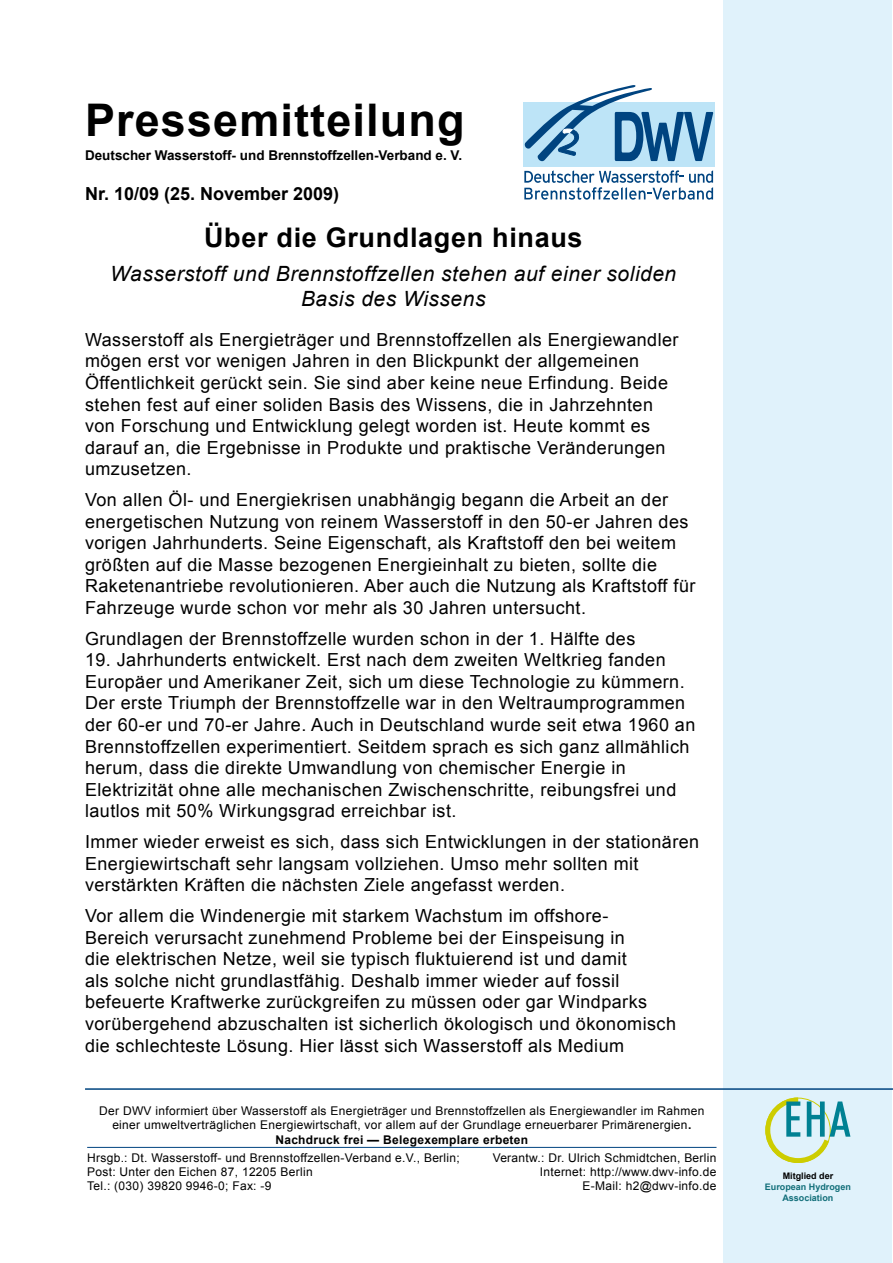
<style>
.page{position:relative;width:893px;height:1263px;background:#fff}
.page>*{position:absolute;margin:0;border:0;box-sizing:border-box;transform-origin:0 0}
.t1{font:700 45px "Arial";letter-spacing:.025em;color:#000}
.t2{font:700 27px "Arial";letter-spacing:.025em;color:#000}
.t3{font:italic 21px/25.2px "Arial";letter-spacing:.025em;color:#000;text-align:center}
.t4{font:18px/21.6px "Arial";letter-spacing:.025em;color:#000}
.t5{font:700 18px "Arial";color:#000}
.t6{font:700 13.5px "Arial";color:#000}
.t7{font:12px/14.4px "Arial";letter-spacing:.025em;color:#000;text-align:center}
.t8{font:700 9px/10.8px "Arial";color:#126f7a;text-align:center}
.t9{font:700 9px "Arial";color:#000}
.s1{font-weight:700}
</style>
<div class="page">
<div style="left:724px;top:1px;width:168px;height:1262px;background:#e0f2fb"></div>
<div style="left:523px;top:102px;width:95px;height:64px;background:#bde4f7"></div>
<div style="left:614px;top:102px;width:100px;height:64px;background:#bde4f7"></div>
<svg style="left:524px;top:170px;width:189px;height:30px"></svg>
<svg style="left:524px;top:85px;width:189px;height:77px"></svg>
<svg style="left:765px;top:1097px;width:85px;height:66px"></svg>
<hr style="left:85px;top:1088px;width:808px;height:2px;background:#004480">
<hr style="left:87px;top:1147px;width:629px;height:1px;background:#004480">
<h1 class="t1" style="left:85px;top:91px;width:381px">Pressemitteilung</h1>
<p class="t6" style="left:85px;top:147px;width:379px">Deutscher Wasserstoff- und Brennstoffzellen-Verband e. V.</p>
<p class="t5" style="left:85px;top:181px;width:256px">Nr. 10/09 (25. November 2009)</p>
<h2 class="t2" style="left:204px;top:220px;width:380px">Über die Grundlagen hinaus</h2>
<p class="t3" style="left:110px;top:261px;width:567px">Wasserstoff und Brennstoffzellen stehen auf einer soliden<br>Basis des Wissens</p>
<p class="t4" style="left:85px;top:329px;width:595px">Wasserstoff als Energieträger und Brennstoffzellen als Energiewandler mögen erst vor wenigen Jahren in den Blickpunkt der allgemeinen Öffentlichkeit gerückt sein. Sie sind aber keine neue Erfindung. Beide stehen fest auf einer soliden Basis des Wissens, die in Jahrzehnten von Forschung und Entwicklung gelegt worden ist. Heute kommt es darauf an, die Ergebnisse in Produkte und praktische Veränderungen umzusetzen.</p>
<p class="t4" style="left:85px;top:489px;width:612px">Von allen Öl- und Energiekrisen unabhängig begann die Arbeit an der energetischen Nutzung von reinem Wasserstoff in den 50-er Jahren des vorigen Jahrhunderts. Seine Eigenschaft, als Kraftstoff den bei weitem größten auf die Masse bezogenen Energieinhalt zu bieten, sollte die Raketenantriebe revolutionieren. Aber auch die Nutzung als Kraftstoff für Fahrzeuge wurde schon vor mehr als 30 Jahren untersucht.</p>
<p class="t4" style="left:85px;top:628px;width:552px">Grundlagen der Brennstoffzelle wurden schon in der 1. Hälfte des</p>
<p class="t4" style="left:85px;top:649px;width:612px">19. Jahrhunderts entwickelt. Erst nach dem zweiten Weltkrieg fanden Europäer und Amerikaner Zeit, sich um diese Technologie zu kümmern.<br>Der erste Triumph der Brennstoffzelle war in den Weltraumprogrammen der 60-er und 70-er Jahre. Auch in Deutschland wurde seit etwa 1960 an Brennstoffzellen experimentiert. Seitdem sprach es sich ganz allmählich herum, dass die direkte Umwandlung von chemischer Energie in Elektrizität ohne alle mechanischen Zwischenschritte, reibungsfrei und lautlos mit 50% Wirkungsgrad erreichbar ist.</p>
<p class="t4" style="left:85px;top:831px;width:616px">Immer wieder erweist es sich, dass sich Entwicklungen in der stationären<br>Energiewirtschaft sehr langsam vollziehen. Umso mehr sollten mit verstärkten Kräften die nächsten Ziele angefasst werden.</p>
<p class="t4" style="left:85px;top:905px;width:592px">Vor allem die Windenergie mit starkem Wachstum im offshore-Bereich verursacht zunehmend Probleme bei der Einspeisung in<br>die elektrischen Netze, weil sie typisch fluktuierend ist und damit<br>als solche nicht grundlastfähig. Deshalb immer wieder auf fossil befeuerte Kraftwerke zurückgreifen zu müssen oder gar Windparks vorübergehend abzuschalten ist sicherlich ökologisch und ökonomisch die schlechteste Lösung. Hier lässt sich Wasserstoff als Medium</p>
<p class="t7" style="left:99px;top:1103px;width:607px">Der DWV informiert über Wasserstoff als Energieträger und Brennstoffzellen als Energiewandler im Rahmen einer umweltverträglichen Energiewirtschaft, vor allem auf der Grundlage erneuerbarer Primärenergien<span class="s1">.<br>Nachdruck frei — Belegexemplare erbeten</span></p>
<p class="t7" style="left:87px;top:1150px;width:374px">Hrsgb.: Dt. Wasserstoff- und Brennstoffzellen-Verband e.V., Berlin;</p>
<p class="t7" style="left:493px;top:1150px;width:225px">Verantw.: Dr. Ulrich Schmidtchen, Berlin</p>
<p class="t7" style="left:87px;top:1164px;width:227px">Post: Unter den Eichen 87, 12205 Berlin</p>
<p class="t7" style="left:540px;top:1164px;width:178px">Internet: http://www.dwv-info.de</p>
<p class="t7" style="left:87px;top:1179px;width:186px">Tel.: (030) 39820 9946-0; Fax: -9</p>
<p class="t7" style="left:583px;top:1179px;width:135px">E-Mail: h2@dwv-info.de</p>
<p class="t9" style="left:783px;top:1170px;width:52px">Mitglied der</p>
<p class="t8" style="left:765px;top:1182px;width:88px">European Hydrogen<br>Association</p>
</div>
